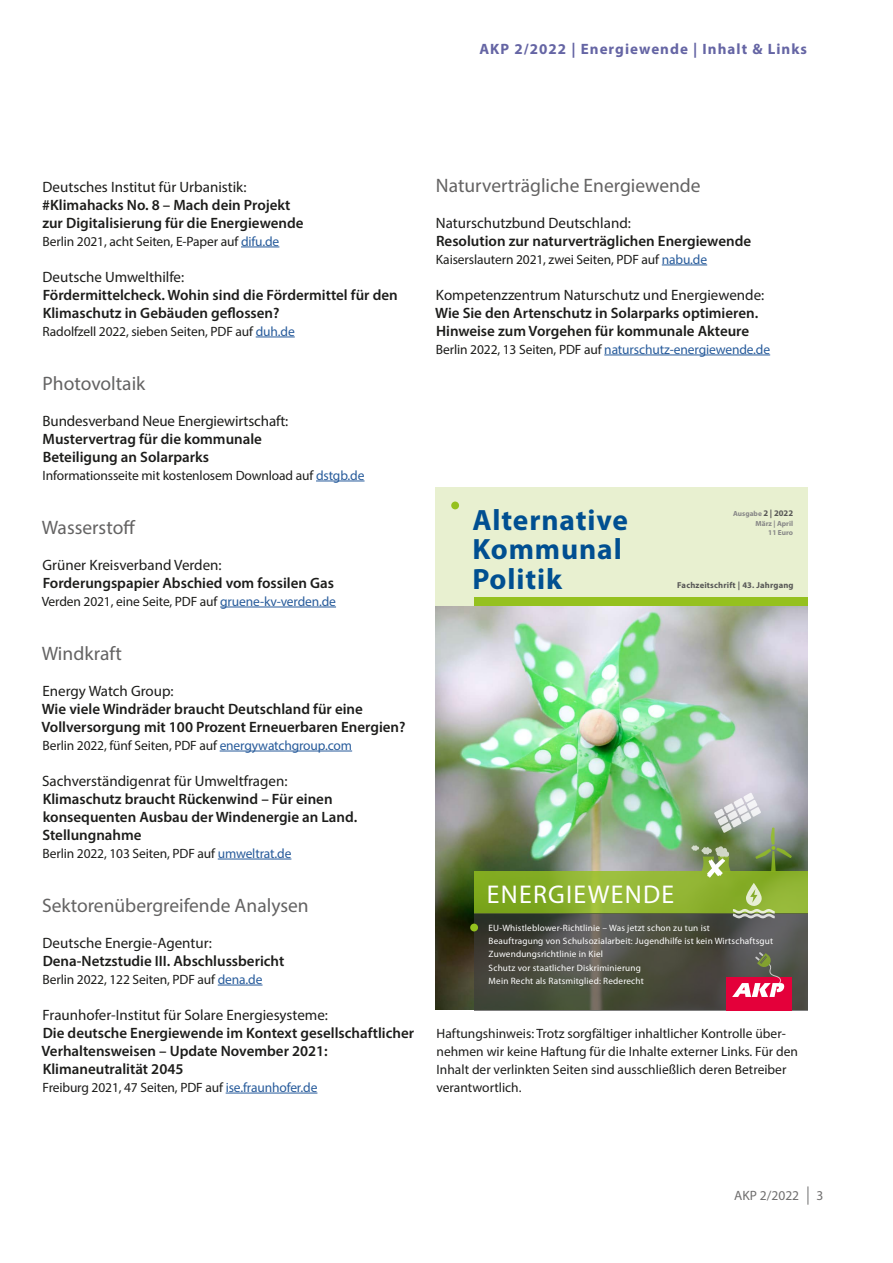
<style>
.page{position:relative;width:893px;height:1263px;background:#fff}
.page>*{position:absolute;margin:0;border:0;box-sizing:border-box;transform-origin:0 0}
.t1{font:700 29.4px/29.4px "Myriad Pro";letter-spacing:.03em;color:#004f91}
.t2{font:25.8px "Myriad Pro";letter-spacing:.05em;color:#fff}
.t3{font:19.5px "Myriad Pro";color:#646363}
.t4{font:600 15px/18px "Myriad Pro";color:#1d1d1b}
.t5{font:15px "Myriad Pro";color:#1d1d1b}
.t6{font:700 15px "Myriad Pro";letter-spacing:.07em;color:#6565a4}
.t7{font:13.5px/18px "Myriad Pro";letter-spacing:-.01em;color:#1d1d1b}
.t8{font:13.5px "Myriad Pro";letter-spacing:-.01em;color:#275b9b}
.t9{font:13.5px "Myriad Pro";color:#706f6f}
.t10{font:9.15px/13.4px "Myriad Pro";letter-spacing:.02em;color:#fff}
.t11{font:700 8.55px "Myriad Pro";letter-spacing:.02em;color:#575756}
.t12{font:700 7.35px/9.8px "Myriad Pro";color:#878787;text-align:right}
.s1{color:#275b9b}
.s2{color:#1d1d1b}
.s3{font-size:8.55px;color:#575756}
</style>
<div class="page">
<svg style="left:807px;top:1186px;width:1px;height:19px"></svg>
<hr style="left:241px;top:247px;width:38px;height:1px;background:#275b9b">
<hr style="left:256px;top:337px;width:39px;height:1px;background:#275b9b">
<hr style="left:316px;top:481px;width:49px;height:1px;background:#275b9b">
<hr style="left:220px;top:607px;width:116px;height:1px;background:#275b9b">
<hr style="left:220px;top:751px;width:132px;height:1px;background:#275b9b">
<hr style="left:218px;top:859px;width:73px;height:1px;background:#275b9b">
<hr style="left:218px;top:985px;width:44px;height:1px;background:#275b9b">
<hr style="left:226px;top:1093px;width:91px;height:1px;background:#275b9b">
<hr style="left:662px;top:265px;width:45px;height:1px;background:#275b9b">
<hr style="left:604px;top:355px;width:166px;height:1px;background:#275b9b">
<img style="left:436px;top:606px;width:372px;height:403px">
<svg style="left:474px;top:871px;width:334px;height:43px;background:#8bb02e"></svg>
<svg style="left:474px;top:914px;width:334px;height:97px;background:#4b4c43"></svg>
<div style="left:470px;top:923px;width:8px;height:8px;background:#95c11f;border-radius:50%"></div>
<div style="left:436px;top:488px;width:372px;height:118px;background:#e8f0d0"></div>
<div style="left:451px;top:501px;width:8px;height:8px;background:#95c11f;border-radius:50%"></div>
<div style="left:474px;top:597px;width:334px;height:9px;background:#95c11f"></div>
<div style="left:726px;top:978px;width:66px;height:33px;background:#e4003a"></div>
<svg style="left:732px;top:952px;width:52px;height:45px"></svg>
<svg style="left:733px;top:883px;width:42px;height:36px;background:#9fb961"></svg>
<svg style="left:691px;top:793px;width:101px;height:84px;background:#95a583"></svg>
<p class="t6" style="left:479px;top:39px;width:329px">AKP 2/2022 | Energiewende | Inhalt &amp; Links</p>
<p class="t5" style="left:43px;top:177px;width:205px">Deutsches Institut für Urbanistik:</p>
<p class="t4" style="left:42px;top:195px;width:263px">#Klimahacks No. 8 – Mach dein Projekt zur Digitalisierung für die Energiewende</p>
<p class="t7" style="left:43px;top:232px;width:238px">Berlin 2021, acht Seiten, E-Paper auf <span class="s1">difu.de</span></p>
<p class="t5" style="left:43px;top:267px;width:143px">Deutsche Umwelthilfe:</p>
<p class="t4" style="left:43px;top:285px;width:357px">Fördermittelcheck. Wohin sind die Fördermittel für den<br>Klimaschutz in Gebäuden geflossen?</p>
<p class="t7" style="left:43px;top:322px;width:254px">Radolfzell 2022, sieben Seiten, PDF auf <span class="s1">duh.de</span></p>
<h3 class="t3" style="left:43px;top:371px;width:104px">Photovoltaik</h3>
<p class="t5" style="left:43px;top:411px;width:247px">Bundesverband Neue Energiewirtschaft:</p>
<p class="t4" style="left:43px;top:429px;width:221px">Mustervertrag für die kommunale<br>Beteiligung an Solarparks</p>
<p class="t7" style="left:43px;top:466px;width:323px">Informationsseite mit kostenlosem Download auf <span class="s1">dstgb.de</span></p>
<h3 class="t3" style="left:42px;top:515px;width:95px">Wasserstoff</h3>
<p class="t5" style="left:43px;top:555px;width:181px">Grüner Kreisverband Verden:</p>
<p class="t4" style="left:43px;top:573px;width:293px">Forderungspapier Abschied vom fossilen Gas</p>
<p class="t7" style="left:42px;top:592px;width:296px">Verden 2021, eine Seite, PDF auf <span class="s1">gruene-kv-verden.de</span></p>
<h3 class="t3" style="left:42px;top:641px;width:82px">Windkraft</h3>
<p class="t5" style="left:43px;top:681px;width:133px">Energy Watch Group:</p>
<p class="t4" style="left:42px;top:699px;width:366px">Wie viele Windräder braucht Deutschland für eine<br>Vollversorgung mit 100 Prozent Erneuerbaren Energien?</p>
<p class="t7" style="left:43px;top:736px;width:311px">Berlin 2022, fünf Seiten, PDF auf <span class="s1">energywatchgroup.com</span></p>
<p class="t5" style="left:42px;top:771px;width:247px">Sachverständigenrat für Umweltfragen:</p>
<p class="t4" style="left:42px;top:789px;width:316px">Klimaschutz braucht Rückenwind – Für einen konsequenten Ausbau der Windenergie an Land.<br>Stellungnahme</p>
<p class="t7" style="left:43px;top:844px;width:250px">Berlin 2022, 103 Seiten, PDF auf <span class="s1">umweltrat.de</span></p>
<h3 class="t3" style="left:42px;top:893px;width:268px">Sektorenübergreifende Analysen</h3>
<p class="t5" style="left:43px;top:933px;width:171px">Deutsche Energie-Agentur:</p>
<p class="t4" style="left:43px;top:951px;width:243px">Dena-Netzstudie III. Abschlussbericht</p>
<p class="t7" style="left:43px;top:970px;width:221px">Berlin 2022, 122 Seiten, PDF auf <span class="s1">dena.de</span></p>
<p class="t5" style="left:43px;top:1005px;width:287px">Fraunhofer-Institut für Solare Energiesysteme:</p>
<p class="t4" style="left:42px;top:1023px;width:374px">Die deutsche Energiewende im Kontext gesellschaftlicher<br>Verhaltensweisen – Update November 2021:<br>Klimaneutralität 2045</p>
<p class="t7" style="left:43px;top:1078px;width:276px">Freiburg 2021, 47 Seiten, PDF auf <span class="s1">ise.fraunhofer.de</span></p>
<h3 class="t3" style="left:436px;top:173px;width:266px">Naturverträgliche Energiewende</h3>
<p class="t5" style="left:436px;top:213px;width:197px">Naturschutzbund Deutschland:</p>
<p class="t4" style="left:436px;top:231px;width:317px">Resolution zur naturverträglichen Energiewende</p>
<p class="t7" style="left:436px;top:250px;width:273px">Kaiserslautern 2021, zwei Seiten, PDF auf <span class="s1">nabu.de</span></p>
<p class="t5" style="left:436px;top:285px;width:330px">Kompetenzzentrum Naturschutz und Energiewende:</p>
<p class="t4" style="left:435px;top:303px;width:324px">Wie Sie den Artenschutz in Solarparks optimieren.<br>Hinweise zum Vorgehen für kommunale Akteure</p>
<p class="t8" style="left:436px;top:341px;width:336px"><span class="s2">Berlin 2022, 13 Seiten, PDF auf</span> naturschutz-energiewende.de</p>
<h1 class="t1" style="left:472px;top:505px;width:157px">Alternative<br>Kommunal<br>Politik</h1>
<p class="t12" style="left:733px;top:508px;width:61px">Ausgabe <span class="s3">2 | 2022<br></span>März | April<br>11 Euro</p>
<p class="t11" style="left:677px;top:581px;width:118px">Fachzeitschrift | 43. Jahrgang</p>
<h2 class="t2" style="left:487px;top:880px;width:189px">ENERGIEWENDE</h2>
<p class="t10" style="left:489px;top:921px;width:286px">EU-Whistleblower-Richtlinie – Was jetzt schon zu tun ist<br>Beauftragung von Schulsozialarbeit: Jugendhilfe ist kein Wirtschaftsgut Zuwendungsrichtlinie in Kiel<br>Schutz vor staatlicher Diskriminierung<br>Mein Recht als Ratsmitglied: Rederecht</p>
<p class="t7" style="left:436px;top:1024px;width:363px">Haftungshinweis: Trotz sorgfältiger inhaltlicher Kontrolle über&shy;nehmen wir keine Haftung für die Inhalte externer Links. Für den Inhalt der verlinkten Seiten sind ausschließlich deren Betreiber verantwortlich.</p>
<p class="t9" style="left:734px;top:1187px;width:66px">AKP 2/2022</p>
<p class="t9" style="left:816px;top:1187px;width:8px">3</p>
</div>
